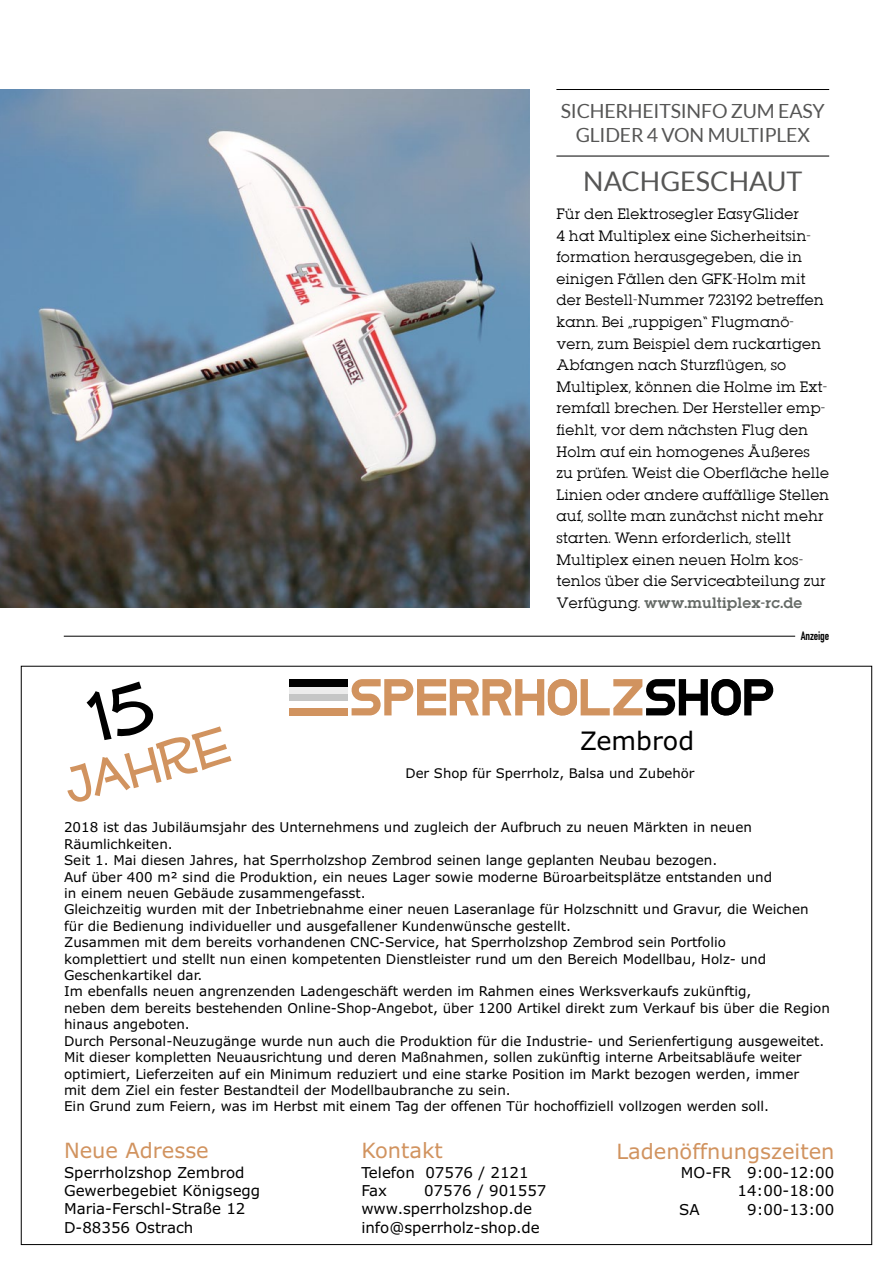
<style>
.page{position:relative;width:893px;height:1263px;background:#fff}
.page>*{position:absolute;margin:0;border:0;box-sizing:border-box;transform-origin:0 0}
.t1{font:64.05px "Mufferaw";color:#d1935f}
.t2{font:27px "Lato";color:#565655}
.t3{font:25.35px "Verdana";color:#000}
.t4{font:21px "Verdana";color:#d1935f}
.t5{font:19.5px/24px "Lato";letter-spacing:-.01em;color:#565655;text-align:center}
.t6{font:15px/18.3px "Verdana";color:#000}
.t7{font:13.5px/16.4px "Verdana";color:#000}
.t8{font:13.5px/21.6px "Lubalin";letter-spacing:.01em;color:#000}
.t9{font:13.2px "Verdana";color:#000}
.t10{font:12px "DIN Engschrift Std";letter-spacing:-.01em;color:#000}
.s1{font-family:"Lubalin Demi";color:#656a66}
</style>
<div class="page">
<hr style="left:64px;top:636px;width:731px;height:1px;background:#000">
<img style="left:0;top:89px;width:529px;height:519px">
<svg style="left:20px;top:665px;width:853px;height:581px"></svg>
<div style="left:290px;top:701px;width:58px;height:7px;background:#fff"></div>
<div style="left:290px;top:708px;width:58px;height:7px;background:#d1935f"></div>
<div style="left:290px;top:694px;width:58px;height:7px;background:#c5c6c6"></div>
<div style="left:290px;top:686px;width:58px;height:8px;background:#ececec"></div>
<div style="left:290px;top:679px;width:58px;height:7px;background:#000"></div>
<svg style="left:351px;top:679px;width:423px;height:37px"></svg>
<hr style="left:556px;top:89px;width:273px;height:1px;background:#000">
<hr style="left:556px;top:156px;width:273px;height:1px;background:#000">
<svg style="left:84px;top:680px;width:73px;height:62px"></svg>
<p class="t5" style="left:561px;top:99px;width:266px">SICH ERH EITSINFO ZUM EASY<br>GLIDER 4 VON M ULTIPLEX</p>
<p class="t2" style="left:583px;top:166px;width:221px">NACH GESCHAUT</p>
<p class="t8" style="left:556px;top:203px;width:274px">Für den Elektrosegler EasyGlider<br>4 hat Multiplex eine Sicherheitsin&shy;formation herausgegeben, die in einigen Fällen den GFK-Holm mit der Bestell-Nummer 723192 betreffen kann. Bei „ruppigen“ Flugmanö&shy;vern, zum Beispiel dem ruckartigen Abfangen nach Sturzflügen, so Multiplex, können die Holme im Ext&shy;remfall brechen. Der Hersteller emp&shy;fiehlt, vor dem nächsten Flug den Holm auf ein homogenes Äußeres zu prüfen. Weist die Oberfläche helle Linien oder andere auffällige Stellen auf, sollte man zunächst nicht mehr starten. Wenn erforderlich, stellt Multiplex einen neuen Holm kos&shy;tenlos über die Serviceabteilung zur Verfügung. <span class="s1">www.multiplex-rc.de</span></p>
<p class="t1" style="left:55px;top:742px;width:169px;rotate:-15deg">Jahre</p>
<p class="t3" style="left:580px;top:725px;width:116px">Zembrod</p>
<p class="t9" style="left:405px;top:765px;width:291px">Der Shop für Sperrholz, Balsa und Zubehör</p>
<p class="t10" style="left:801px;top:629px;width:30px">Anzeige</p>
<p class="t7" style="left:64px;top:821px;width:767px">2018 ist das Jubiläumsjahr des Unternehmens und zugleich der Aufbruch zu neuen Märkten in neuen Räumlichkeiten.<br>Seit 1. Mai diesen Jahres, hat Sperrholzshop Zembrod seinen lange geplanten Neubau bezogen.<br>Auf über 400 m² sind die Produktion, ein neues Lager sowie moderne Büroarbeitsplätze entstanden und<br>in einem neuen Gebäude zusammengefasst.<br>Gleichzeitig wurden mit der Inbetriebnahme einer neuen Laseranlage für Holzschnitt und Gravur, die Weichen für die Bedienung individueller und ausgefallener Kundenwünsche gestellt.<br>Zusammen mit dem bereits vorhandenen CNC-Service, hat Sperrholzshop Zembrod sein Portfolio<br>komplettiert und stellt nun einen kompetenten Dienstleister rund um den Bereich Modellbau, Holz- und Geschenkartikel dar.<br>Im ebenfalls neuen angrenzenden Ladengeschäft werden im Rahmen eines Werksverkaufs zukünftig,<br>neben dem bereits bestehenden Online-Shop-Angebot, über 1200 Artikel direkt zum Verkauf bis über die Region hinaus angeboten.<br>Durch Personal-Neuzugänge wurde nun auch die Produktion für die Industrie- und Serienfertigung ausgeweitet.<br>Mit dieser kompletten Neuausrichtung und deren Maßnahmen, sollen zukünftig interne Arbeitsabläufe weiter optimiert, Lieferzeiten auf ein Minimum reduziert und eine starke Position im Markt bezogen werden, immer<br>mit dem Ziel ein fester Bestandteil der Modellbaubranche zu sein.<br>Ein Grund zum Feiern, was im Herbst mit einem Tag der offenen Tür hochoffiziell vollzogen werden soll.</p>
<p class="t4" style="left:64px;top:1137px;width:146px">Neue Adresse</p>
<p class="t6" style="left:64px;top:1165px;width:198px">Sperrholzshop Zembrod<br>Gewerbegebiet Königsegg<br>Maria-Ferschl-Straße 12<br>D-88356 Ostrach</p>
<p class="t4" style="left:361px;top:1137px;width:83px">Kontakt</p>
<p class="t6" style="left:361px;top:1165px;width:169px">Telefon 07576 / 2121<br>Fax</p>
<p class="t6" style="left:361px;top:1183px;width:187px;text-indent:63px">07576 / 901557 www.sperrholzshop.de info@sperrholz-shop.de</p>
<p class="t4" style="left:616px;top:1137px;width:220px">Ladenöffnungszeiten</p>
<p class="t6" style="left:681px;top:1165px;width:155px">MO-FR 9:00-12:00</p>
<p class="t6" style="left:738px;top:1183px;width:98px">14:00-18:00</p>
<p class="t6" style="left:679px;top:1201px;width:22px">SA</p>
<p class="t6" style="left:747px;top:1201px;width:89px">9:00-13:00</p>
</div>
